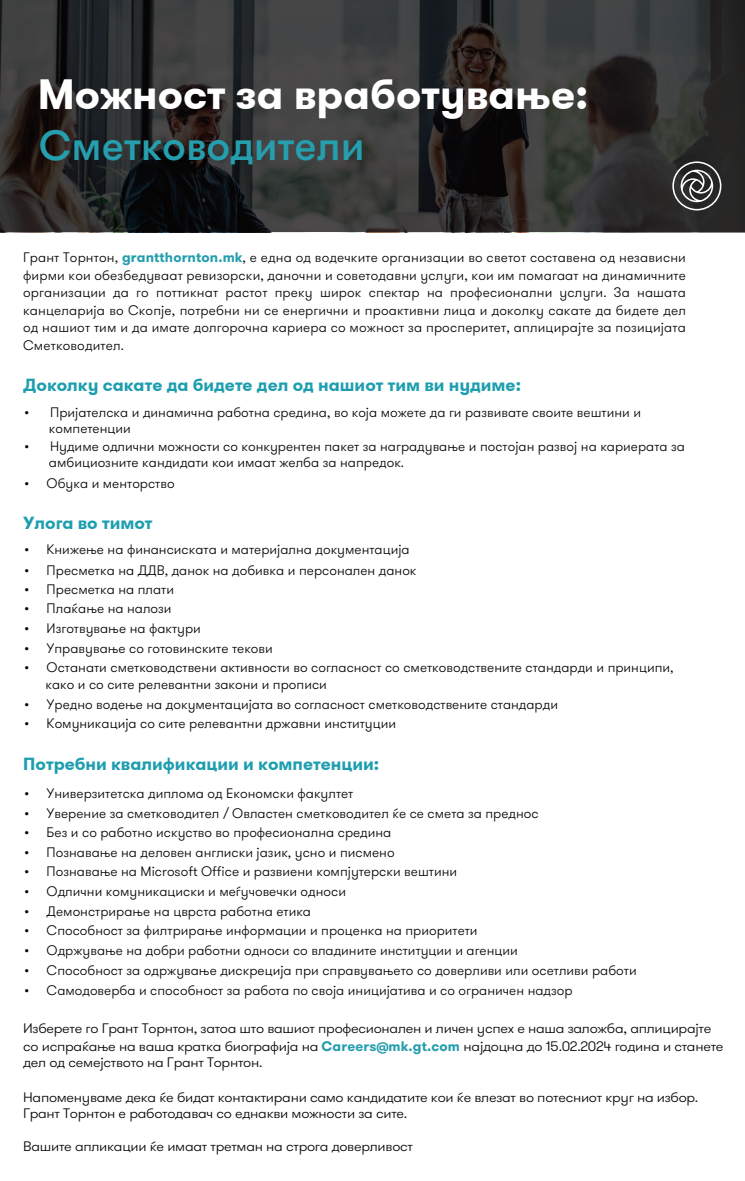
<style>
.page{position:relative;width:745px;height:1181px;background:#fff}
.page>*{position:absolute;margin:0;border:0;box-sizing:border-box;transform-origin:0 0}
.t1{font:700 42.12px "GT Walsheim Pro";color:#fff}
.t2{font:500 42px "GT Walsheim Pro";color:#259ead}
.t3{font:700 17.5px "GT Walsheim Pro";color:#1d9eaf}
.t4{font:300 13.75px/17.5px "GT Walsheim Pro";color:#040503}
.t5{font:300 13.75px/17px "GT Walsheim Pro";letter-spacing:-.02em;color:#040503;scale:1.07 1}
.s1{font-weight:700;color:#259ead}
</style>
<div class="page">
<svg style="left:0;top:0;width:744px;height:232px;background:#2e2e2e"></svg>
<svg style="left:672px;top:161px;width:49px;height:49px;background:#585857"></svg>
<h1 class="t1" style="left:38px;top:68px;width:551px">Можност за вработување:</h1>
<h2 class="t2" style="left:39px;top:118px;width:327px">Сметководители</h2>
<p class="t4" style="left:23px;top:249px;width:664px;text-align:justify">Грант Торнтон, <span class="s1">grantthornton.mk</span>, е една од водечките организации во светот составена од независни фирми кои обезбедуваат ревизорски, даночни и советодавни услуги, кои им помагаат на динамичните организации да го поттикнат растот преку широк спектар на професионални услуги. За нашата канцеларија во Скопје, потребни ни се енергични и проактивни лица и доколку сакате да бидете дел од нашиот тим и да имате долгорочна кариера со можност за просперитет, аплицирајте за позицијата Сметководител.</p>
<p class="t3" style="left:23px;top:374px;width:499px">Доколку сакате да бидете дел од нашиот тим ви нудиме:</p>
<p class="t4" style="left:49px;top:404px;width:593px;line-height:16.5px;text-indent:-25px">• Пријателска и динамична работна средина, во која можете да ги развивате своите вештини и компетенции</p>
<p class="t4" style="left:49px;top:438px;width:637px;line-height:16.5px;text-indent:-25px">• Нудиме одлични можности со конкурентен пакет за наградување и постојан развој на кариерата за амбициозните кандидати кои имаат желба за напредок.</p>
<p class="t4" style="left:24px;top:474px;width:152px">• Обука и менторство</p>
<p class="t3" style="left:23px;top:512px;width:131px">Улога во тимот</p>
<p class="t4" style="left:24px;top:541px;width:386px">• Kнижење на финансиската и материјална документација</p>
<p class="t4" style="left:24px;top:561px;width:393px">• Пресметка на ДДВ, данок на добивка и персонален данок</p>
<p class="t4" style="left:24px;top:580px;width:151px">• Пресметка на плати</p>
<p class="t4" style="left:24px;top:600px;width:149px">• Плаќање на налози</p>
<p class="t4" style="left:24px;top:619px;width:178px">• Изготвување на фактури</p>
<p class="t4" style="left:24px;top:639px;width:250px">• Управување со готовинските текови</p>
<p class="t4" style="left:45px;top:659px;width:629px;line-height:16.5px;text-indent:-21px">• Останати сметководствени активности во согласност со сметководствените стандарди и принципи, како и со сите релевантни закони и прописи</p>
<p class="t4" style="left:24px;top:695px;width:535px">• Уредно водење на документацијата во согласност сметководствените стандарди</p>
<p class="t4" style="left:24px;top:715px;width:373px">• Комуникација со сите релевантни државни институции</p>
<p class="t3" style="left:23px;top:753px;width:357px">Потребни квалификации и компетенции:</p>
<p class="t4" style="left:24px;top:784px;width:330px">• Универзитетска диплома од Економски факултет</p>
<p class="t4" style="left:24px;top:804px;width:515px">• Уверение за сметководител / Овластен сметководител ќе се смета за преднос</p>
<p class="t4" style="left:24px;top:823px;width:368px">• Без и со работно искуство во професионална средина</p>
<p class="t4" style="left:24px;top:843px;width:371px">• Познавање на деловен англиски јазик, усно и писмено</p>
<p class="t4" style="left:24px;top:862px;width:434px">• Познавање на Microsoft Office и развиени компјутерски вештини</p>
<p class="t4" style="left:24px;top:882px;width:323px">• Одлични комуникациски и меѓучовечки односи</p>
<p class="t4" style="left:24px;top:902px;width:288px">• Демонстрирање на цврста работна етика</p>
<p class="t4" style="left:24px;top:921px;width:454px">• Способност за филтрирање информации и проценка на приоритети</p>
<p class="t4" style="left:24px;top:941px;width:494px">• Одржување на добри работни односи со владините институции и агенции</p>
<p class="t4" style="left:24px;top:961px;width:613px">• Способност за одржување дискреција при справувањето со доверливи или осетливи работи</p>
<p class="t4" style="left:24px;top:981px;width:549px">• Самодоверба и способност за работа по своја иницијатива и со ограничен надзор</p>
<p class="t5" style="left:23px;top:1020px;width:655px">Изберете го Грант Торнтон, затоа што вашиот професионален и личен успех е наша заложба, аплицирајте со испраќање на ваша кратка биографија на <span class="s1">Careers@mk.gt.com</span> најдоцна до 15.02.2024 година и станете дел од семејството на Грант Торнтон.</p>
<p class="t5" style="left:23px;top:1088px;width:632px;line-height:16.5px">Напоменуваме дека ќе бидат контактирани само кандидатите кои ќе влезат во потесниот круг на избор.<br>Грант Торнтон е работодавач со еднакви можности за сите.</p>
<p class="t5" style="left:23px;top:1138px;width:365px">Вашите апликации ќе имаат третман на строга доверливост</p>
</div>
